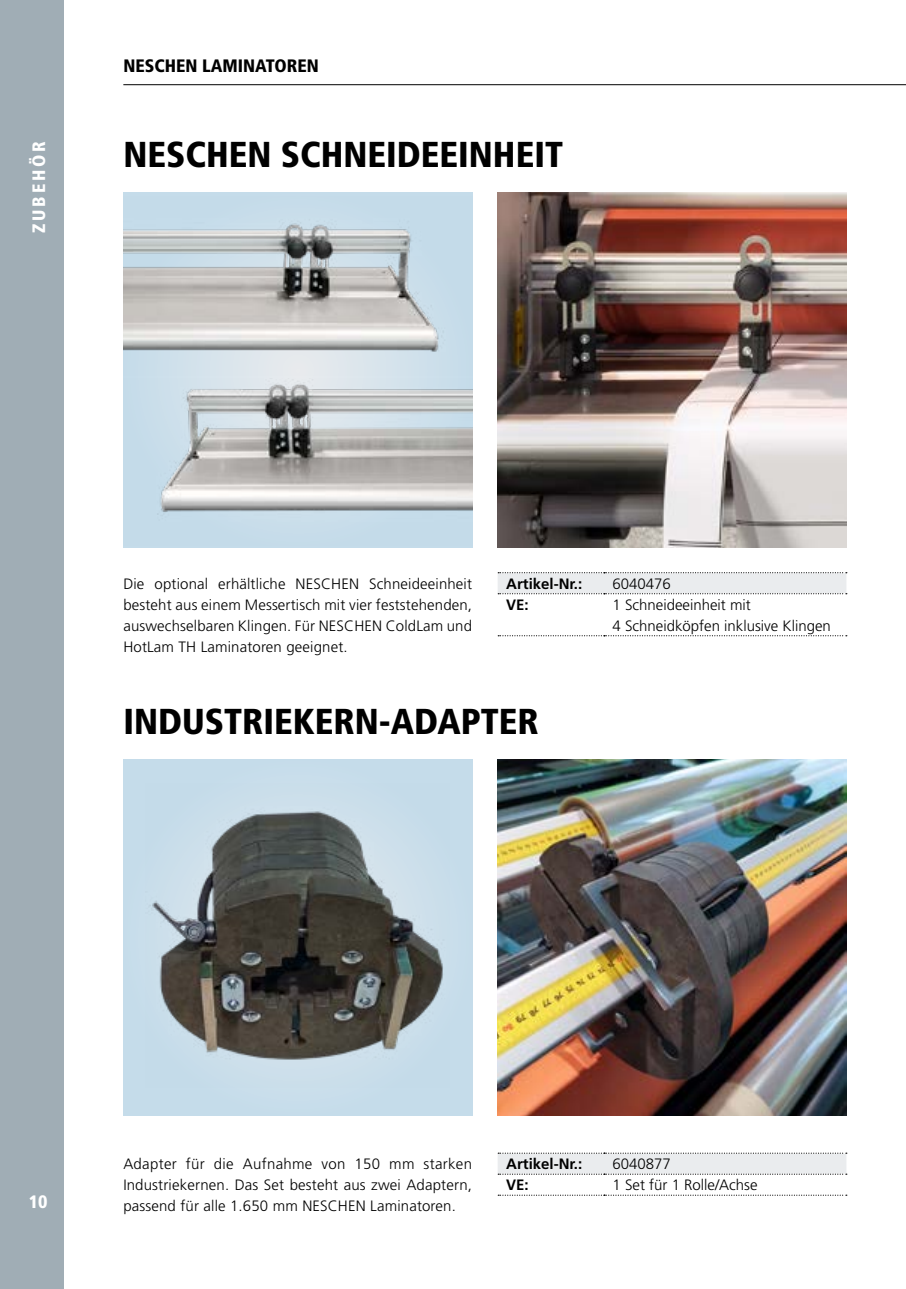
<style>
.page{position:relative;width:906px;height:1289px;background:#fff}
.page>*{position:absolute;margin:0;border:0;box-sizing:border-box;transform-origin:0 0}
.t1{font:900 condensed 36px "Frutiger LT Std";color:#000}
.t2{font:900 condensed 18px "Frutiger LT Std";color:#000}
.t3{font:900 condensed 18px "Frutiger LT Std";letter-spacing:.15em;color:#fff}
.t4{font:300 15px/21px "Frutiger LT Std";letter-spacing:.01em;color:#000;text-align:justify}
.t5{font:700 15px "Frutiger LT Std";color:#000}
</style>
<div class="page">
<hr style="left:123px;top:84px;width:783px;height:1px;background:#000">
<svg style="left:123px;top:192px;width:349px;height:355px;background:#cadeea"></svg>
<div style="left:123px;top:759px;width:349px;height:355px;background:#c5dcea"></div>
<img style="left:497px;top:192px;width:349px;height:355px">
<img style="left:497px;top:759px;width:349px;height:355px">
<img style="left:123px;top:197px;width:349px;height:178px">
<img style="left:123px;top:378px;width:349px;height:167px">
<img style="left:150px;top:809px;width:293px;height:252px">
<div style="left:0;top:0;width:64px;height:1288px;background:#a0adb5"></div>
<svg style="left:497px;top:1152px;width:350px;height:43px"></svg>
<svg style="left:498px;top:635px;width:349px;height:1px"></svg>
<svg style="left:497px;top:572px;width:350px;height:23px;background:#e4e5e7"></svg>
<p class="t3" style="left:28px;top:232px;width:92px;rotate:-90deg">ZUBEHÖR</p>
<p class="t2" style="left:123px;top:55px;width:197px">NESCHEN LAMINATOREN</p>
<h1 class="t1" style="left:123px;top:133px;width:441px">NESCHEN SCHNEIDEEINHEIT</h1>
<p class="t4" style="left:123px;top:574px;width:350px">Die optional erhältliche NESCHEN Schneideeinheit besteht aus einem Messertisch mit vier feststehenden, auswechselbaren Klingen. Für NESCHEN ColdLam und HotLam TH Laminatoren geeignet.</p>
<p class="t5" style="left:506px;top:575px;width:78px">Artikel-Nr.:</p>
<p class="t4" style="left:612px;top:573px;width:60px">6040476</p>
<p class="t5" style="left:506px;top:596px;width:24px">VE:</p>
<p class="t4" style="left:612px;top:595px;width:220px;line-height:20.4px">1 Schneideeinheit mit<br>4 Schneidköpfen inklusive Klingen</p>
<h1 class="t1" style="left:123px;top:700px;width:417px">INDUSTRIEKERN-ADAPTER</h1>
<p class="t3" style="left:29px;top:1190px;width:20px">10</p>
<p class="t4" style="left:123px;top:1153px;width:350px">Adapter für die Aufnahme von 150 mm starken Industriekernen. Das Set besteht aus zwei Adaptern, passend für alle 1.650 mm NESCHEN Laminatoren.</p>
<p class="t5" style="left:506px;top:1155px;width:78px">Artikel-Nr.:</p>
<p class="t4" style="left:612px;top:1153px;width:60px">6040877</p>
<p class="t5" style="left:506px;top:1176px;width:24px">VE:</p>
<p class="t4" style="left:612px;top:1174px;width:147px">1 Set für 1 Rolle/Achse</p>
</div>
